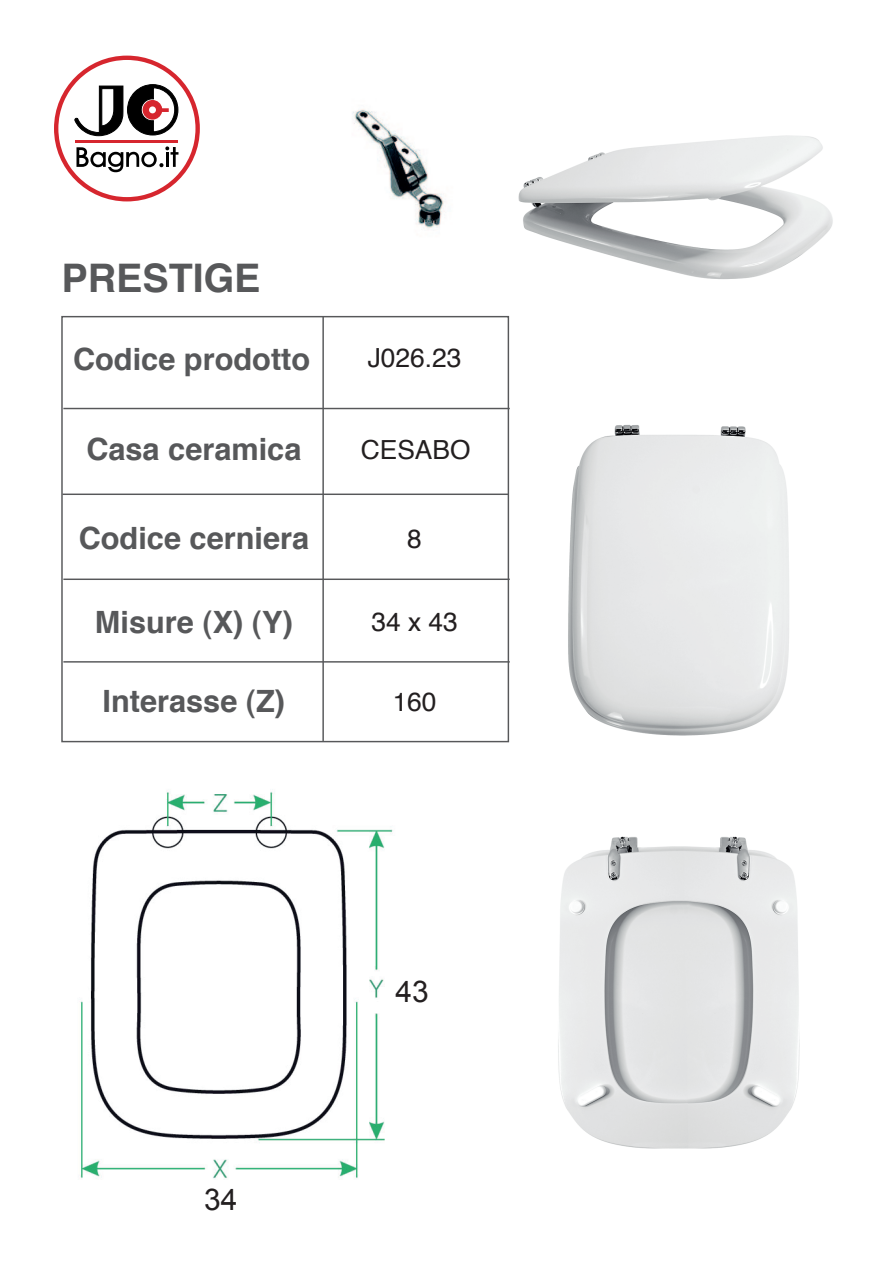
<style>
.page{position:relative;width:893px;height:1263px;background:#fff}
.page>*{position:absolute;margin:0;border:0;box-sizing:border-box;transform-origin:0 0}
.t1{font:700 39.3px "Helvetica";color:#57585a}
.t2{font:700 30.75px "Helvetica";color:#57585a}
.t3{font:30px "Arial";color:#231f20}
.t4{font:26.25px "Helvetica";color:#231f20}
</style>
<div class="page">
<img style="left:80px;top:789px;width:313px;height:391px">
<img style="left:558px;top:836px;width:242px;height:313px">
<svg style="left:54px;top:56px;width:146px;height:145px"></svg>
<img style="left:498px;top:403px;width:291px;height:340px">
<img style="left:495px;top:135px;width:338px;height:205px">
<hr style="left:322px;top:317px;width:2px;height:424px;background:#57585a">
<hr style="left:63px;top:408px;width:447px;height:1px;background:#57585a">
<hr style="left:62px;top:493px;width:447px;height:2px;background:#57585a">
<hr style="left:63px;top:578px;width:447px;height:2px;background:#57585a">
<hr style="left:63px;top:661px;width:447px;height:2px;background:#57585a">
<img style="left:352px;top:109px;width:93px;height:120px">
<p class="t1" style="left:61px;top:246px;width:201px">PRESTIGE</p>
<p class="t2" style="left:73px;top:335px;width:239px">Codice prodotto</p>
<p class="t4" style="left:368px;top:338px;width:95px">J026.23</p>
<p class="t2" style="left:86px;top:425px;width:217px">Casa ceramica</p>
<p class="t4" style="left:361px;top:430px;width:111px">CESABO</p>
<p class="t2" style="left:79px;top:513px;width:232px">Codice cerniera</p>
<p class="t4" style="left:407px;top:518px;width:16px">8</p>
<p class="t2" style="left:95px;top:597px;width:199px">Misure (X) (Y)</p>
<p class="t4" style="left:371px;top:601px;width:88px">34 x 43</p>
<p class="t2" style="left:103px;top:677px;width:184px">Interasse (Z)</p>
<p class="t4" style="left:393px;top:681px;width:45px">160</p>
<p class="t3" style="left:204px;top:1180px;width:35px">34</p>
<p class="t3" style="left:395px;top:972px;width:35px">43</p>
</div>
